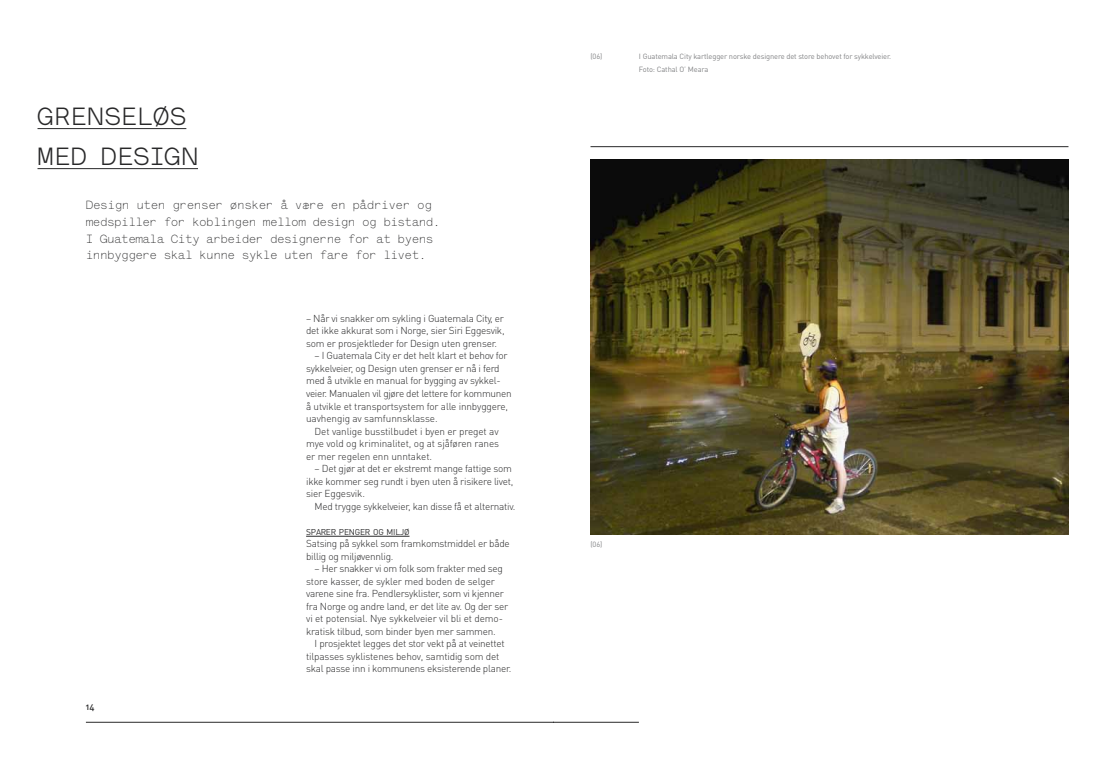
<style>
.page{position:relative;width:1106px;height:766px;background:#fff}
.page>*{position:absolute;margin:0;border:0;box-sizing:border-box;transform-origin:0 0}
.t1{font:700 25.2px/40px "Lettera";letter-spacing:.015em;color:#282829}
.t2{font:12px/16.7px "Lettera";letter-spacing:-.05em;color:#282829}
.t3{font:300 10px/12.5px "DIN Pro";letter-spacing:-.025em;color:#282829}
.t4{font:500 9px "DIN Pro";color:#282829}
.t5{font:8.4px "DIN Pro";letter-spacing:-.02em;color:#282829}
.t6{font:7.5px/12.5px "DIN Pro";letter-spacing:-.015em;color:#838486}
</style>
<div class="page">
<hr style="left:86px;top:721px;width:467px;height:1px;background:#282829">
<hr style="left:553px;top:721px;width:86px;height:1px;background:#282829">
<hr style="left:306px;top:536px;width:103px;height:1px;background:#282829">
<img style="left:590px;top:159px;width:478px;height:375px">
<hr style="left:38px;top:128px;width:148px;height:1px;background:#282829">
<hr style="left:38px;top:168px;width:160px;height:1px;background:#282829">
<hr style="left:590px;top:146px;width:478px;height:1px;background:#282829">
<h1 class="t1" style="left:38px;top:96px;width:162px">GRENSELØS<br>MED DESIGN</h1>
<p class="t2" style="left:86px;top:197px;width:356px">Design uten grenser ønsker å være en pådriver og medspiller for koblingen mellom design og bistand.<br>I Guatemala City arbeider designerne for at byens innbyggere skal kunne sykle uten fare for livet.</p>
<p class="t4" style="left:86px;top:700px;width:10px">14</p>
<p class="t3" style="left:306px;top:311px;width:200px;text-align:justify">– Når vi snakker om sykling i Guatemala City, er det ikke akkurat som i Norge, sier Siri Eggesvik, som er prosjektleder for Design uten grenser.</p>
<p class="t3" style="left:306px;top:349px;width:207px;text-indent:8px">– I Guatemala City er det helt klart et behov for sykkelveier, og Design uten grenser er nå i ferd med å utvikle en manual for bygging av sykkel&shy;veier. Manualen vil gjøre det lettere for kommunen å utvikle et transportsystem for alle innbyggere, uavhengig av samfunnsklasse.</p>
<p class="t3" style="left:306px;top:424px;width:194px;text-align:justify;text-indent:8px">Det vanlige busstilbudet i byen er preget av mye vold og kriminalitet, og at sjåføren ranes er mer regelen enn unntaket.</p>
<p class="t3" style="left:306px;top:461px;width:209px;text-indent:8px">– Det gjør at det er ekstremt mange fattige som ikke kommer seg rundt i byen uten å risikere livet, sier Eggesvik.</p>
<p class="t3" style="left:315px;top:499px;width:202px">Med trygge sykkelveier, kan disse få et alternativ.</p>
<p class="t5" style="left:306px;top:525px;width:105px">SPARER PENGER OG MILJØ</p>
<p class="t3" style="left:306px;top:536px;width:205px">Satsing på sykkel som framkomstmiddel er både billig og miljøvennlig.</p>
<p class="t3" style="left:306px;top:561px;width:203px;text-indent:8px">– Her snakker vi om folk som frakter med seg store kasser, de sykler med boden de selger varene sine fra. Pendlersyklister, som vi kjenner fra Norge og andre land, er det lite av. Og der ser vi et potensial. Nye sykkelveier vil bli et demo&shy;kratisk tilbud, som binder byen mer sammen.</p>
<p class="t3" style="left:306px;top:636px;width:207px;text-indent:8px">I prosjektet legges det stor vekt på at veinettet tilpasses syklistenes behov, samtidig som det skal passe inn i kommunens eksisterende planer.</p>
<p class="t6" style="left:590px;top:50px;width:13px">(06)</p>
<p class="t6" style="left:639px;top:50px;width:254px">I Guatemala City kartlegger norske designere det store behovet for sykkelveier.<br>Foto: Cathal O’ Meara</p>
<p class="t6" style="left:590px;top:537px;width:13px">(06)</p>
</div>
